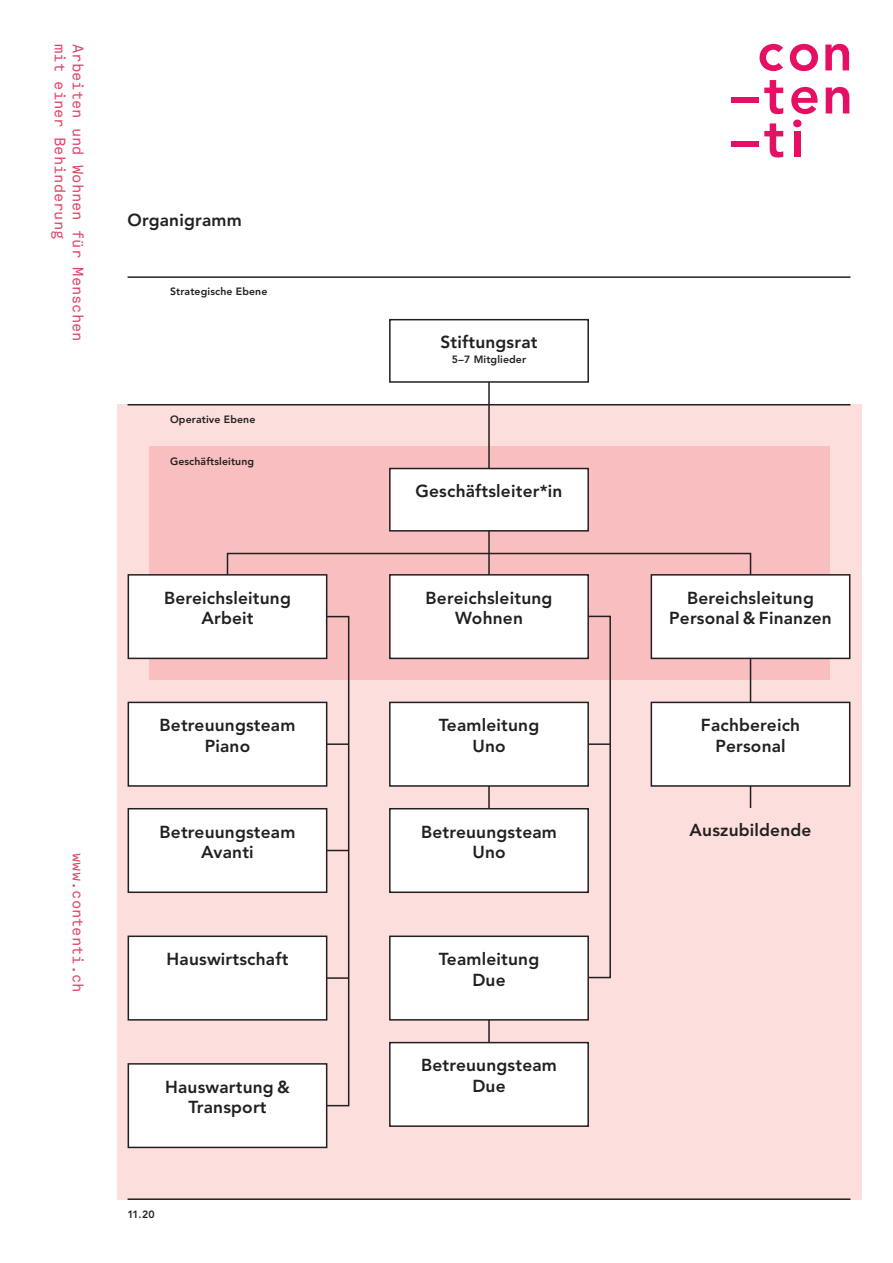
<style>
.page{position:relative;width:893px;height:1263px;background:#fff}
.page>*{position:absolute;margin:0;border:0;box-sizing:border-box;transform-origin:0 0}
.t1{font:800 17.25px/20.7px "Avenir";letter-spacing:.01em;color:#231f20;text-align:center}
.t2{font:15px "Akkurat Mono";color:#dd4568}
.t3{font:800 10.5px "Avenir";letter-spacing:.01em;color:#231f20}
</style>
<div class="page">
<div style="left:117px;top:404px;width:744px;height:795px;background:#fcdedd"></div>
<hr style="left:227px;top:850px;width:122px;height:1px;background:#231f20">
<hr style="left:227px;top:977px;width:122px;height:2px;background:#231f20">
<div style="left:149px;top:446px;width:680px;height:234px;background:#f9bebf"></div>
<svg style="left:759px;top:44px;width:24px;height:27px"></svg>
<svg style="left:790px;top:44px;width:28px;height:27px"></svg>
<svg style="left:825px;top:44px;width:24px;height:26px"></svg>
<div style="left:731px;top:98px;width:27px;height:5px;background:#e50f63"></div>
<svg style="left:764px;top:80px;width:19px;height:34px"></svg>
<svg style="left:791px;top:87px;width:26px;height:27px"></svg>
<svg style="left:826px;top:87px;width:23px;height:26px"></svg>
<div style="left:731px;top:141px;width:27px;height:5px;background:#e50f63"></div>
<svg style="left:764px;top:123px;width:19px;height:34px"></svg>
<div style="left:793px;top:120px;width:8px;height:7px;background:#e50f63;border-radius:50%"></div>
<div style="left:794px;top:131px;width:6px;height:26px;background:#e50f63"></div>
<hr style="left:128px;top:404px;width:722px;height:1px;background:#231f20">
<hr style="left:128px;top:1198px;width:722px;height:2px;background:#231f20">
<hr style="left:128px;top:276px;width:722px;height:2px;background:#231f20">
<hr style="left:488px;top:351px;width:2px;height:266px;background:#231f20">
<hr style="left:488px;top:978px;width:2px;height:106px;background:#231f20">
<div style="left:390px;top:320px;width:198px;height:62px;background:#fff"></div>
<div style="left:389px;top:319px;width:200px;height:64px;border:2px solid #231f20"></div>
<div style="left:390px;top:468px;width:198px;height:63px;background:#fff"></div>
<div style="left:389px;top:468px;width:200px;height:63px;border:2px solid #231f20"></div>
<div style="left:128px;top:702px;width:199px;height:84px;background:#fff"></div>
<div style="left:128px;top:702px;width:199px;height:85px;border:2px solid #231f20"></div>
<div style="left:128px;top:809px;width:199px;height:83px;background:#fff"></div>
<div style="left:128px;top:808px;width:199px;height:85px;border:2px solid #231f20"></div>
<div style="left:390px;top:809px;width:198px;height:83px;background:#fff"></div>
<div style="left:389px;top:808px;width:200px;height:85px;border:2px solid #231f20"></div>
<div style="left:128px;top:936px;width:199px;height:84px;background:#fff"></div>
<div style="left:128px;top:935px;width:199px;height:85px;border:2px solid #231f20"></div>
<div style="left:390px;top:1042px;width:198px;height:84px;background:#fff"></div>
<div style="left:389px;top:1042px;width:200px;height:85px;border:2px solid #231f20"></div>
<svg style="left:226px;top:552px;width:526px;height:257px"></svg>
<div style="left:651px;top:575px;width:199px;height:83px;background:#fff"></div>
<div style="left:651px;top:574px;width:199px;height:85px;border:2px solid #231f20"></div>
<div style="left:651px;top:702px;width:199px;height:84px;background:#fff"></div>
<div style="left:651px;top:702px;width:199px;height:85px;border:2px solid #231f20"></div>
<div style="left:227px;top:616px;width:122px;height:490px;border:2px solid #231f20"></div>
<div style="left:488px;top:616px;width:123px;height:362px;border:2px solid #231f20"></div>
<div style="left:128px;top:1064px;width:199px;height:83px;background:#fff"></div>
<div style="left:128px;top:1063px;width:199px;height:85px;border:2px solid #231f20"></div>
<div style="left:128px;top:575px;width:199px;height:83px;background:#fff"></div>
<div style="left:128px;top:574px;width:199px;height:85px;border:2px solid #231f20"></div>
<div style="left:390px;top:936px;width:198px;height:84px;background:#fff"></div>
<div style="left:389px;top:935px;width:200px;height:85px;border:2px solid #231f20"></div>
<div style="left:390px;top:575px;width:198px;height:83px;background:#fff"></div>
<div style="left:389px;top:574px;width:200px;height:85px;border:2px solid #231f20"></div>
<p class="t2" style="left:83px;top:44px;width:299px;rotate:90deg">Arbeiten und Wohnen für Menschen</p>
<p class="t2" style="left:65px;top:44px;width:197px;rotate:90deg">mit einer Behinderung</p>
<p class="t2" style="left:83px;top:853px;width:141px;rotate:90deg">www.contenti.ch</p>
<p class="t1" style="left:128px;top:211px;width:116px">Organigramm</p>
<p class="t3" style="left:170px;top:287px;width:99px">Strategische Ebene</p>
<p class="t3" style="left:170px;top:415px;width:87px">Operative Ebene</p>
<p class="t3" style="left:170px;top:457px;width:86px">Geschäftsleitung</p>
<p class="t1" style="left:164px;top:589px;width:128px">Bereichsleitung<br>Arbeit</p>
<p class="t1" style="left:440px;top:334px;width:99px">Stiftungsrat</p>
<p class="t3" style="left:452px;top:355px;width:76px">5–7 Mitglieder</p>
<p class="t1" style="left:416px;top:482px;width:148px">Geschäftsleiter*in</p>
<p class="t1" style="left:426px;top:589px;width:128px">Bereichsleitung<br>Wohnen</p>
<p class="t1" style="left:160px;top:716px;width:137px">Betreuungsteam<br>Piano</p>
<p class="t1" style="left:439px;top:716px;width:102px">Teamleitung<br>Uno</p>
<p class="t1" style="left:160px;top:823px;width:137px">Betreuungsteam<br>Avanti</p>
<p class="t1" style="left:421px;top:823px;width:137px">Betreuungsteam<br>Uno</p>
<p class="t1" style="left:167px;top:950px;width:123px">Hauswirtschaft</p>
<p class="t1" style="left:165px;top:1078px;width:126px">Hauswartung &amp;<br>Transport</p>
<p class="t3" style="left:128px;top:1210px;width:29px">11.20</p>
<p class="t1" style="left:439px;top:950px;width:102px">Teamleitung<br>Due</p>
<p class="t1" style="left:421px;top:1056px;width:137px">Betreuungsteam<br>Due</p>
<p class="t1" style="left:669px;top:589px;width:164px">Bereichsleitung<br>Personal &amp; Finanzen</p>
<p class="t1" style="left:701px;top:716px;width:101px">Fachbereich<br>Personal</p>
<p class="t1" style="left:690px;top:821px;width:123px">Auszubildende</p>
</div>
